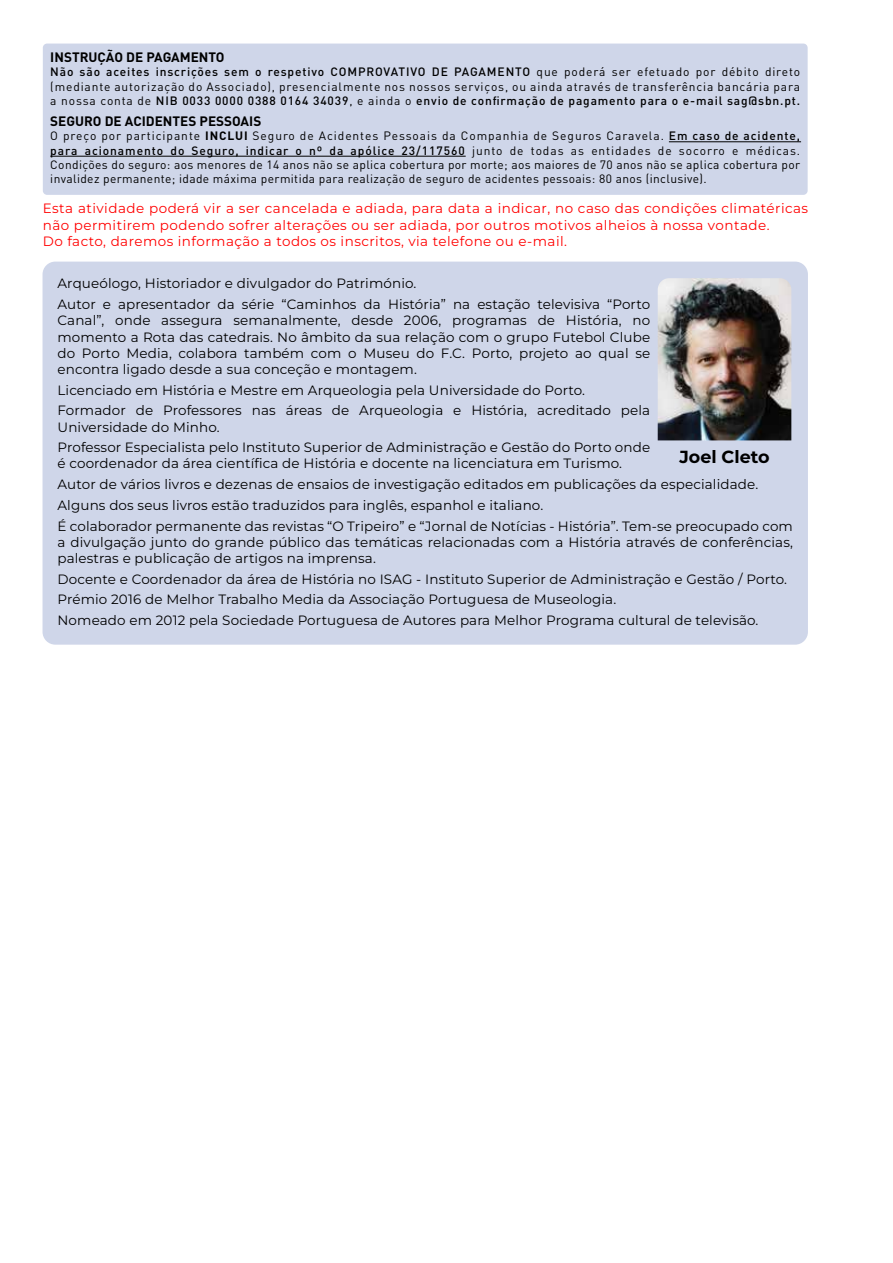
<style>
.page{position:relative;width:893px;height:1263px;background:#fff}
.page>*{position:absolute;margin:0;border:0;box-sizing:border-box;transform-origin:0 0}
.t1{font:700 17.55px "Montserrat";color:#000}
.t2{font:13.5px/20.7px "Montserrat";letter-spacing:.01em;color:#000}
.t3{font:13.5px/16.5px "Montserrat";letter-spacing:.035em;color:#f00}
.t4{font:700 13.5px "DIN Pro";color:#000}
.t5{font:12px/14.4px "DIN Pro";letter-spacing:.035em;color:#000;text-align:justify}
.s1{font-weight:500}
.s2{font-weight:700}
</style>
<div class="page">
<div style="left:43px;top:44px;width:765px;height:151px;background:#cfd6e9;border-radius:4px"></div>
<hr style="left:669px;top:141px;width:132px;height:1px;background:#000">
<hr style="left:50px;top:156px;width:416px;height:1px;background:#000">
<div style="left:43px;top:262px;width:765px;height:383px;background:#cfd6e9;border-radius:13px"></div>
<img style="left:658px;top:278px;width:133px;height:162px">
<p class="t4" style="left:50px;top:48px;width:176px">INSTRUÇÃO DE PAGAMENTO</p>
<p class="t5" style="left:50px;top:64px;width:751px"><span class="s1">Não são aceites inscrições sem o respetivo COMPROVATIVO DE PAGAMENTO</span> que poderá ser efetuado por débito direto (mediante autorização do Associado), presencialmente nos nossos serviços, ou ainda através de transferência bancária para a nossa conta de <span class="s1">NIB 0033 0000 0388 0164 34039</span>, e ainda o <span class="s1">envio de confirmação de pagamento para o e-mail sag@sbn.pt.</span></p>
<p class="t4" style="left:50px;top:112px;width:213px">SEGURO DE ACIDENTES PESSOAIS</p>
<p class="t5" style="left:50px;top:128px;width:751px">O preço por participante <span class="s2">INCLUI</span> Seguro de Acidentes Pessoais da Companhia de Seguros Caravela. <span class="s1">Em caso de acidente, para acionamento do Seguro, indicar o nº da apólice 23/117560</span> junto de todas as entidades de socorro e médicas.<br>Condições do seguro: aos menores de 14 anos não se aplica cobertura por morte; aos maiores de 70 anos não se aplica cobertura por invalidez permanente; idade máxima permitida para realização de seguro de acidentes pessoais: 80 anos (inclusive).</p>
<p class="t3" style="left:43px;top:200px;width:767px">Esta atividade poderá vir a ser cancelada e adiada, para data a indicar, no caso das condições climatéricas não permitirem podendo sofrer alterações ou ser adiada, por outros motivos alheios à nossa vontade.<br>Do facto, daremos informação a todos os inscritos, via telefone ou e-mail.</p>
<p class="t2" style="left:58px;top:273px;width:594px">Arqueólogo, Historiador e divulgador do Património.<br>Autor e apresentador da série “Caminhos da História” na estação televisiva “Porto</p>
<p class="t2" style="left:58px;top:312px;width:594px;line-height:16.2px;text-align:justify">Canal”, onde assegura semanalmente, desde 2006, programas de História, no momento a Rota das catedrais. No âmbito da sua relação com o grupo Futebol Clube do Porto Media, colabora também com o Museu do F.C. Porto, projeto ao qual se encontra ligado desde a sua conceção e montagem.</p>
<p class="t2" style="left:58px;top:379px;width:594px">Licenciado em História e Mestre em Arqueologia pela Universidade do Porto.<br>Formador de Professores nas áreas de Arqueologia e História, acreditado pela</p>
<p class="t2" style="left:58px;top:416px;width:594px">Universidade do Minho.<br>Professor Especialista pelo Instituto Superior de Administração e Gestão do Porto onde</p>
<p class="t2" style="left:58px;top:453px;width:737px">é coordenador da área científica de História e docente na licenciatura em Turismo.<br>Autor de vários livros e dezenas de ensaios de investigação editados em publicações da especialidade.<br>Alguns dos seus livros estão traduzidos para inglês, espanhol e italiano.<br>É colaborador permanente das revistas “O Tripeiro” e “Jornal de Notícias - História”. Tem-se preocupado com</p>
<p class="t2" style="left:58px;top:533px;width:737px;line-height:16.2px">a divulgação junto do grande público das temáticas relacionadas com a História através de conferências, palestras e publicação de artigos na imprensa.</p>
<p class="t2" style="left:58px;top:568px;width:731px">Docente e Coordenador da área de História no ISAG - Instituto Superior de Administração e Gestão / Porto.<br>Prémio 2016 de Melhor Trabalho Media da Associação Portuguesa de Museologia.<br>Nomeado em 2012 pela Sociedade Portuguesa de Autores para Melhor Programa cultural de televisão.</p>
<p class="t1" style="left:679px;top:445px;width:92px">Joel Cleto</p>
</div>
